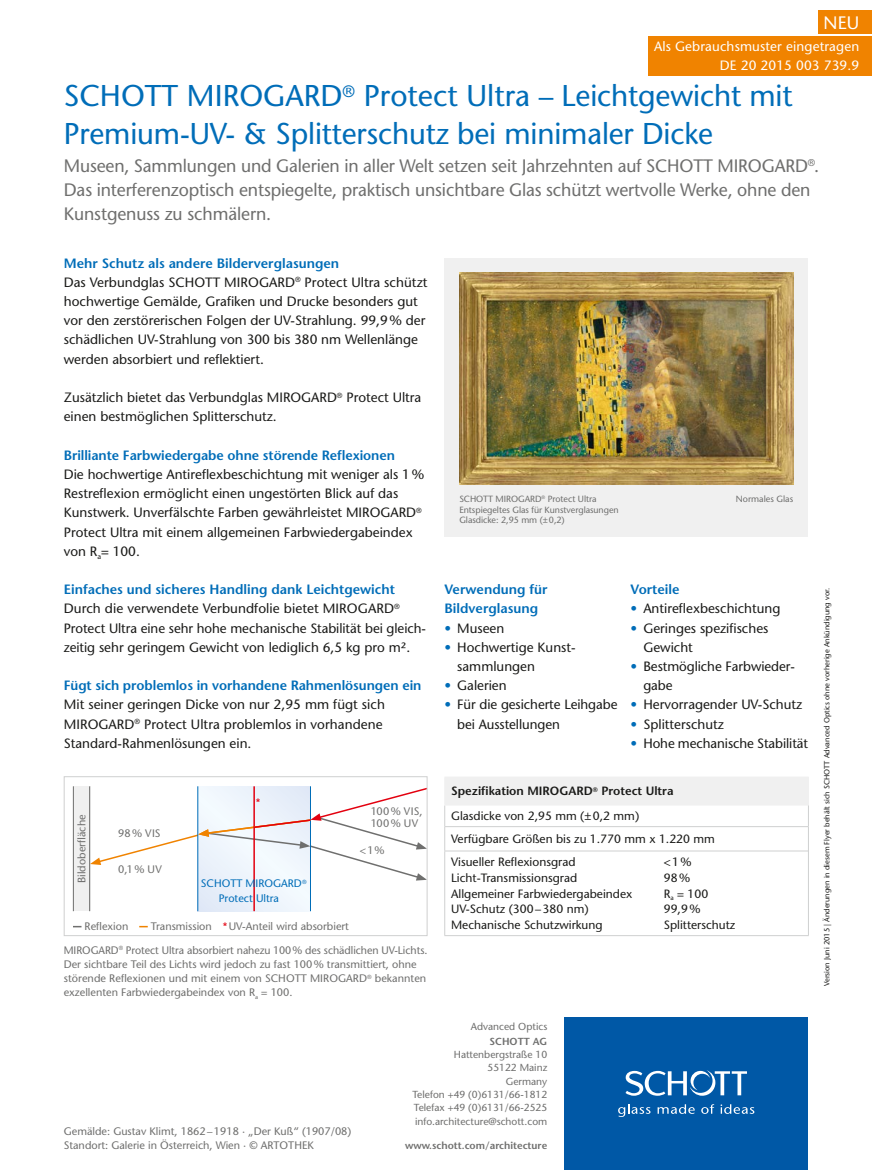
<style>
.page{position:relative;width:872px;height:1170px;background:#fff}
.page>*{position:absolute;margin:0;border:0;box-sizing:border-box;transform-origin:0 0}
.t1{font:500 30px/37.5px "Stone Sans Std";letter-spacing:-.005em;color:#006db8}
.t2{font:500 18px/24px "Stone Sans Std";letter-spacing:-.005em;color:#6f6f6e}
.t3{font:500 18px "Stone Sans Std";color:#fff}
.t4{font:500 13.5px/19.2px "Stone Sans Std";color:#1a1a18}
.t5{font:600 13.5px/19.2px "Stone Sans Std";letter-spacing:-.005em;color:#006db8}
.t6{font:500 13.5px/19.2px "Stone Sans Std";letter-spacing:.01em;color:#fff;text-align:right}
.t7{font:500 12px/23px "Stone Sans Std";color:#1a1a18}
.t8{font:600 12px/24.8px "Stone Sans Std";color:#1a1a18}
.t9{font:500 10.8px/14.2px "Stone Sans Std";color:#6f6f6e}
.t10{font:500 10.8px/14.2px "Stone Sans Std";color:#006db8}
.t11{font:500 10.8px/12px "Stone Sans Std";letter-spacing:.03em;color:#6f6f6e}
.t12{font:500 10.8px "Stone Sans Std";color:#e3000f}
.t13{font:500 10.2px/13.4px "Stone Sans Std";color:#6f6f6e;text-align:right}
.t14{font:600 10.2px "Stone Sans Std";color:#6f6f6e}
.t15{font:500 9px/10.5px "Stone Sans Std";letter-spacing:-.005em;color:#6f6f6e}
.t16{font:500 7.5px "Stone Sans Std";color:#1a1a18}
.s1{font-weight:600;color:#006db8}
.s2{color:#006db8}
.s3{font-weight:500}
.s4{color:#e3000f}
</style>
<div class="page">
<div style="left:564px;top:1017px;width:244px;height:152px;background:#0058a6"></div>
<svg style="left:618px;top:1104px;width:32px;height:12px"></svg>
<svg style="left:657px;top:1104px;width:38px;height:9px"></svg>
<svg style="left:701px;top:1104px;width:13px;height:9px"></svg>
<svg style="left:720px;top:1104px;width:34px;height:9px"></svg>
<svg style="left:625px;top:1070px;width:122px;height:25px"></svg>
<div style="left:444px;top:258px;width:364px;height:278px;background:#f0f0f0"></div>
<img style="left:459px;top:273px;width:334px;height:211px">
<div style="left:197px;top:786px;width:114px;height:125px;background:#ecf3fb"></div>
<div style="left:73px;top:786px;width:17px;height:125px;background:#f0f0f0"></div>
<hr style="left:73px;top:786px;width:1px;height:125px;background:#6f6f6e">
<hr style="left:89px;top:786px;width:1px;height:125px;background:#6f6f6e">
<svg style="left:73px;top:925px;width:8px;height:2px"></svg>
<svg style="left:139px;top:925px;width:9px;height:2px"></svg>
<hr style="left:310px;top:786px;width:1px;height:125px;background:#006db8">
<hr style="left:197px;top:786px;width:1px;height:125px;background:#006db8">
<hr style="left:253px;top:786px;width:2px;height:125px;background:#e3000f">
<svg style="left:90px;top:786px;width:338px;height:94px"></svg>
<div style="left:445px;top:777px;width:363px;height:28px;background:#f0f0f0"></div>
<hr style="left:444px;top:826px;width:364px;height:1px;background:#cfd0d0">
<hr style="left:444px;top:850px;width:364px;height:1px;background:#cfd0d0">
<hr style="left:444px;top:851px;width:1px;height:84px;background:#cfd0d0">
<hr style="left:444px;top:935px;width:364px;height:1px;background:#cfd0d0">
<hr style="left:444px;top:776px;width:364px;height:1px;background:#f0f0f0">
<svg style="left:444px;top:778px;width:1px;height:72px"></svg>
<hr style="left:444px;top:804px;width:364px;height:1px;background:#f0f0f0">
<hr style="left:808px;top:850px;width:1px;height:85px;background:#cfd0d0">
<svg style="left:808px;top:777px;width:1px;height:73px"></svg>
<div style="left:64px;top:776px;width:363px;height:159px;border:1px solid #cfd0d0"></div>
<div style="left:818px;top:11px;width:54px;height:23px;background:#f08300"></div>
<div style="left:648px;top:36px;width:224px;height:40px;background:#f08300"></div>
<h2 class="t3" style="left:823px;top:12px;width:37px">NEU</h2>
<p class="t6" style="left:654px;top:37px;width:207px">Als Gebrauchsmuster eingetragen<br>DE 20 2015 003 739.9</p>
<h1 class="t1" style="left:64px;top:77px;width:730px">SCHOTT MIROGARD<sup>®</sup> Protect Ultra – Leichtgewicht mit<br>Premium-UV- &amp; Splitterschutz bei minimaler Dicke</h1>
<h2 class="t2" style="left:64px;top:153px;width:757px">Museen, Sammlungen und Galerien in aller Welt setzen seit Jahrzehnten auf SCHOTT MIROGARD<sup>®</sup>.<br>Das interferenzoptisch entspiegelte, praktisch unsichtbare Glas schützt wertvolle Werke, ohne den<br>Kunstgenuss zu schmälern.</h2>
<p class="t4" style="left:64px;top:253px;width:365px"><span class="s1">Mehr Schutz als andere Bilderverglasungen<br></span>Das Verbundglas SCHOTT MIROGARD<sup>®</sup> Protect Ultra schützt hochwertige Gemälde, Grafiken und Drucke besonders gut vor den zerstörerischen Folgen der UV-Strahlung. 99,9% der schädlichen UV-Strahlung von 300 bis 380 nm Wellenlänge werden absorbiert und reflektiert.</p>
<p class="t4" style="left:64px;top:388px;width:359px">Zusätzlich bietet das Verbundglas MIROGARD<sup>®</sup> Protect Ultra einen bestmöglichen Splitterschutz.</p>
<p class="t5" style="left:64px;top:445px;width:333px">Brilliante Farbwiedergabe ohne störende Reflexionen</p>
<p class="t4" style="left:64px;top:464px;width:362px">Die hochwertige Antireflexbeschichtung mit weniger als 1% Restreflexion ermöglicht einen ungestörten Blick auf das Kunstwerk. Unverfälschte Farben gewährleistet MIROGARD<sup>® </sup>Protect Ultra mit einem allgemeinen Farbwiedergabeindex von R<sub>a</sub>= 100.</p>
<p class="t4" style="left:64px;top:580px;width:364px"><span class="s1">Einfaches und sicheres Handling dank Leichtgewicht </span>Durch die verwendete Verbundfolie bietet MIROGARD<sup>® </sup>Protect Ultra eine sehr hohe mechanische Stabilität bei gleich&shy;zeitig sehr geringem Gewicht von lediglich 6,5 kg pro m².</p>
<p class="t5" style="left:64px;top:676px;width:359px">Fügt sich problemlos in vorhandene Rahmenlösungen ein</p>
<p class="t4" style="left:64px;top:695px;width:323px">Mit seiner geringen Dicke von nur 2,95 mm fügt sich<br>MIROGARD<sup>®</sup> Protect Ultra problemlos in vorhandene<br>Standard-Rahmenlösungen ein.</p>
<p class="t15" style="left:459px;top:494px;width:139px">SCHOTT MIROGARD<sup>®</sup> Protect Ultra</p>
<p class="t15" style="left:736px;top:494px;width:59px">Normales Glas</p>
<p class="t15" style="left:459px;top:504px;width:161px">Entspiegeltes Glas für Kunstverglasungen<br>Glasdicke: 2,95 mm (±0,2)</p>
<p class="t5" style="left:444px;top:580px;width:105px">Verwendung für<br>Bildverglasung</p>
<p class="t4" style="left:444px;top:618px;width:61px"><span class="s2">•</span> Museen</p>
<p class="t4" style="left:457px;top:637px;width:119px;text-indent:-13px"><span class="s2">•</span> Hochwertige Kunst&shy;sammlungen</p>
<p class="t4" style="left:444px;top:676px;width:64px"><span class="s2">•</span> Galerien</p>
<p class="t4" style="left:457px;top:695px;width:162px;text-indent:-13px"><span class="s2">•</span> Für die gesicherte Leihgabe bei Ausstellungen</p>
<p class="t5" style="left:630px;top:580px;width:50px">Vorteile</p>
<p class="t4" style="left:630px;top:599px;width:151px"><span class="s2">•</span> Antireflexbeschichtung</p>
<p class="t4" style="left:643px;top:618px;width:127px;text-indent:-13px"><span class="s2">•</span> Geringes spezifisches<br>Gewicht</p>
<p class="t4" style="left:643px;top:656px;width:153px;text-indent:-13px"><span class="s2">•</span> Bestmögliche Farbwieder&shy;gabe</p>
<p class="t4" style="left:630px;top:695px;width:173px"><span class="s2">•</span> Hervorragender UV-Schutz</p>
<p class="t4" style="left:630px;top:714px;width:95px"><span class="s2">•</span> Splitterschutz</p>
<p class="t4" style="left:630px;top:733px;width:179px"><span class="s2">•</span> Hohe mechanische Stabilität</p>
<p class="t8" style="left:451px;top:778px;width:224px">Spezifikation MIROGARD<sup>®</sup> Protect Ultra<br><span class="s3">Glasdicke von 2,95 mm (±0,2 mm)</span></p>
<p class="t7" style="left:451px;top:827px;width:265px">Verfügbare Größen bis zu 1.770 mm x 1.220 mm<br>Visueller Reflexionsgrad</p>
<p class="t16" style="left:822px;top:985px;width:399px;rotate:-90deg">Version Juni 2015 | Änderungen in diesem Flyer behält sich SCHOTT Advanced Optics ohne vorherige Ankündigung vor.</p>
<p class="t12" style="left:256px;top:795px;width:6px">*</p>
<p class="t11" style="left:371px;top:805px;width:53px">100% VIS,<br>100% UV</p>
<p class="t9" style="left:75px;top:882px;width:70px;rotate:-90deg">Bildoberfläche</p>
<p class="t9" style="left:118px;top:825px;width:44px">98% VIS</p>
<p class="t9" style="left:118px;top:861px;width:45px">0,1% UV</p>
<p class="t9" style="left:360px;top:842px;width:26px">&lt;1%</p>
<p class="t7" style="left:664px;top:850px;width:29px">&lt;1%</p>
<p class="t7" style="left:451px;top:866px;width:127px">Licht-Transmissionsgrad</p>
<p class="t7" style="left:664px;top:866px;width:28px">98%</p>
<p class="t7" style="left:451px;top:882px;width:183px">Allgemeiner Farbwiedergabeindex</p>
<p class="t7" style="left:664px;top:882px;width:46px">R<sub>a</sub> = 100</p>
<p class="t7" style="left:451px;top:897px;width:139px">UV-Schutz (300–380 nm)</p>
<p class="t7" style="left:664px;top:897px;width:38px">99,9%</p>
<p class="t7" style="left:451px;top:913px;width:153px">Mechanische Schutzwirkung</p>
<p class="t7" style="left:664px;top:913px;width:73px">Splitterschutz</p>
<p class="t10" style="left:219px;top:876px;width:89px;text-indent:-18px">SCHOTT MIROGARD<sup>®<br></sup>Protect Ultra</p>
<p class="t9" style="left:85px;top:919px;width:45px">Reflexion</p>
<p class="t9" style="left:151px;top:919px;width:200px">Transmission <span class="s4">*</span>UV-Anteil wird absorbiert</p>
<p class="t9" style="left:64px;top:942px;width:365px">MIROGARD<sup>®</sup> Protect Ultra absorbiert nahezu 100% des schädlichen UV-Lichts.<br>Der sichtbare Teil des Lichts wird jedoch zu fast 100% transmittiert, ohne störende Reflexionen und mit einem von SCHOTT MIROGARD<sup>®</sup> bekannten exzellenten Farbwiedergabeindex von R<sub>a</sub> = 100.</p>
<p class="t9" style="left:64px;top:1123px;width:289px">Gemälde: Gustav Klimt, 1862–1918 · „Der Kuß“ (1907/08)<br>Standort: Galerie in Österreich, Wien · © ARTOTHEK</p>
<p class="t13" style="left:471px;top:1020px;width:78px">Advanced Optics</p>
<p class="t14" style="left:489px;top:1034px;width:59px">SCHOTT AG</p>
<p class="t13" style="left:412px;top:1047px;width:136px">Hattenbergstraße 10<br>55122 Mainz<br>Germany<br>Telefon +49 (0)6131/66-1812<br>Telefax +49 (0)6131/66-2525 info.architecture@schott.com</p>
<p class="t14" style="left:405px;top:1138px;width:144px">www.schott.com/architecture</p>
</div>
